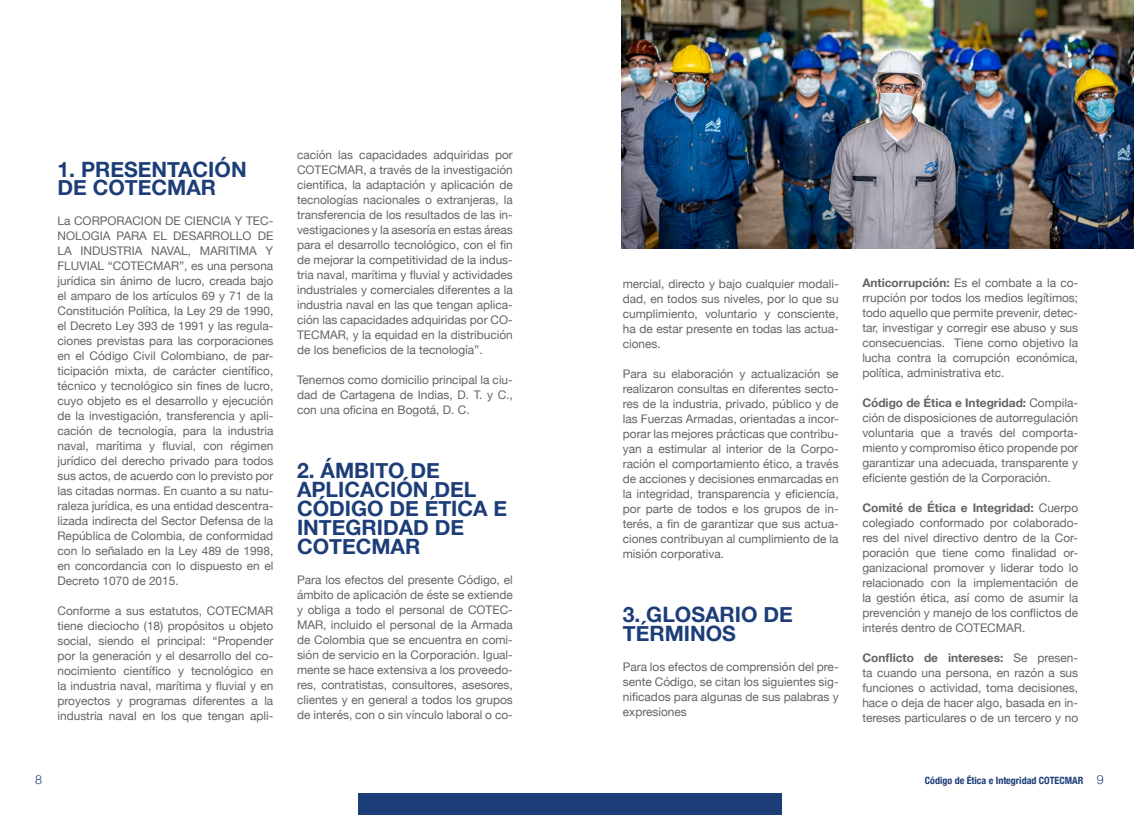
<style>
.page{position:relative;width:1134px;height:815px;background:#fff}
.page>*{position:absolute;margin:0;border:0;box-sizing:border-box;transform-origin:0 0}
.t1{font:700 21.12px/19px "Helvetica Neue";color:#1c3d78}
.t2{font:300 12.5px "Helvetica Neue";color:#1c3d78}
.t3{font:11.88px/15px "Helvetica Neue";color:#636466;text-align:justify}
.t4{font:700 condensed 10px "Helvetica Neue";color:#1c3d78}
.s1{font-weight:700}
.s2{font-weight:300;font-stretch:normal;font-size:12.5px}
</style>
<div class="page">
<div style="left:358px;top:794px;width:423px;height:21px;background:#1c3d78"></div>
<img style="left:622px;top:0;width:512px;height:248px">
<h1 class="t1" style="left:58px;top:160px;width:191px">1. PRESENTACIÓN<br>DE COTECMAR</h1>
<p class="t3" style="left:58px;top:214px;width:217px">La CORPORACION DE CIENCIA Y TEC-NOLOGIA PARA EL DESARROLLO DE LA INDUSTRIA NAVAL, MARITIMA Y FLUVIAL “COTECMAR”, es una persona jurídica sin ánimo de lucro, creada bajo el amparo de los artículos 69 y 71 de la Constitución Política, la Ley 29 de 1990, el Decreto Ley 393 de 1991 y las regula&shy;ciones previstas para las corporaciones en el Código Civil Colombiano, de par&shy;ticipación mixta, de carácter científico, técnico y tecnológico sin fines de lucro, cuyo objeto es el desarrollo y ejecución de la investigación, transferencia y apli&shy;cación de tecnología, para la industria naval, marítima y fluvial, con régimen jurídico del derecho privado para todos sus actos, de acuerdo con lo previsto por las citadas normas. En cuanto a su natu&shy;raleza jurídica, es una entidad descentra&shy;lizada indirecta del Sector Defensa de la República de Colombia, de conformidad con lo señalado en la Ley 489 de 1998, en concordancia con lo dispuesto en el Decreto 1070 de 2015.</p>
<p class="t3" style="left:58px;top:604px;width:217px">Conforme a sus estatutos, COTECMAR tiene dieciocho (18) propósitos u objeto social, siendo el principal: “Propender por la generación y el desarrollo del co&shy;nocimiento científico y tecnológico en la industria naval, marítima y fluvial y en proyectos y programas diferentes a la industria naval en los que tengan apli-</p>
<p class="t3" style="left:297px;top:148px;width:217px">cación las capacidades adquiridas por COTECMAR, a través de la investigación científica, la adaptación y aplicación de tecnologías nacionales o extranjeras, la transferencia de los resultados de las in&shy;vestigaciones y la asesoría en estas áreas para el desarrollo tecnológico, con el fin de mejorar la competitividad de la indus&shy;tria naval, marítima y fluvial y actividades industriales y comerciales diferentes a la industria naval en las que tengan aplica&shy;ción las capacidades adquiridas por CO-TECMAR, y la equidad en la distribución de los beneficios de la tecnología”.</p>
<p class="t3" style="left:297px;top:373px;width:217px">Tenemos como domicilio principal la ciu&shy;dad de Cartagena de Indias, D. T. y C., con una oficina en Bogotá, D. C.</p>
<h1 class="t1" style="left:297px;top:462px;width:212px">2. ÁMBITO DE<br>APLICACIÓN DEL<br>CÓDIGO DE ÉTICA E<br>INTEGRIDAD DE<br>COTECMAR</h1>
<p class="t3" style="left:297px;top:573px;width:217px">Para los efectos del presente Código, el ámbito de aplicación de éste se extiende y obliga a todo el personal de COTEC-MAR, incluido el personal de la Armada de Colombia que se encuentra en comi&shy;sión de servicio en la Corporación. Igual&shy;mente se hace extensiva a los proveedo&shy;res, contratistas, consultores, asesores, clientes y en general a todos los grupos de interés, con o sin vínculo laboral o co-</p>
<p class="t3" style="left:623px;top:277px;width:217px">mercial, directo y bajo cualquier modali&shy;dad, en todos sus niveles, por lo que su cumplimiento, voluntario y consciente, ha de estar presente en todas las actua&shy;ciones.</p>
<p class="t3" style="left:623px;top:367px;width:217px">Para su elaboración y actualización se realizaron consultas en diferentes secto&shy;res de la industria, privado, público y de las Fuerzas Armadas, orientadas a incor&shy;porar las mejores prácticas que contribu&shy;yan a estimular al interior de la Corpo&shy;ración el comportamiento ético, a través de acciones y decisiones enmarcadas en la integridad, transparencia y eficiencia, por parte de todos e los grupos de in&shy;terés, a fin de garantizar que sus actua&shy;ciones contribuyan al cumplimiento de la misión corporativa.</p>
<h1 class="t1" style="left:623px;top:605px;width:171px">3. GLOSARIO DE<br>TÉRMINOS</h1>
<p class="t3" style="left:623px;top:660px;width:217px">Para los efectos de comprensión del pre&shy;sente Código, se citan los siguientes sig&shy;nificados para algunas de sus palabras y expresiones</p>
<p class="t3" style="left:862px;top:276px;width:217px"><span class="s1">Anticorrupción:</span> Es el combate a la co&shy;rrupción por todos los medios legítimos; todo aquello que permite prevenir, detec&shy;tar, investigar y corregir ese abuso y sus consecuencias. Tiene como objetivo la lucha contra la corrupción económica, política, administrativa etc.</p>
<p class="t3" style="left:862px;top:396px;width:217px"><span class="s1">Código de Ética e Integridad:</span> Compila&shy;ción de disposiciones de autorregulación voluntaria que a través del comporta&shy;miento y compromiso ético propende por garantizar una adecuada, transparente y eficiente gestión de la Corporación.</p>
<p class="t3" style="left:862px;top:501px;width:217px"><span class="s1">Comité de Ética e Integridad:</span> Cuerpo colegiado conformado por colaborado&shy;res del nivel directivo dentro de la Cor&shy;poración que tiene como finalidad or&shy;ganizacional promover y liderar todo lo relacionado con la implementación de la gestión ética, así como de asumir la prevención y manejo de los conflictos de interés dentro de COTECMAR.</p>
<p class="t3" style="left:862px;top:651px;width:217px"><span class="s1">Conflicto de intereses:</span> Se presen&shy;ta cuando una persona, en razón a sus funciones o actividad, toma decisiones, hace o deja de hacer algo, basada en in&shy;tereses particulares o de un tercero y no</p>
<p class="t2" style="left:35px;top:769px;width:8px">8</p>
<p class="t4" style="left:925px;top:772px;width:180px">Código de Ética e Integridad COTECMAR <span class="s2">9</span></p>
</div>
